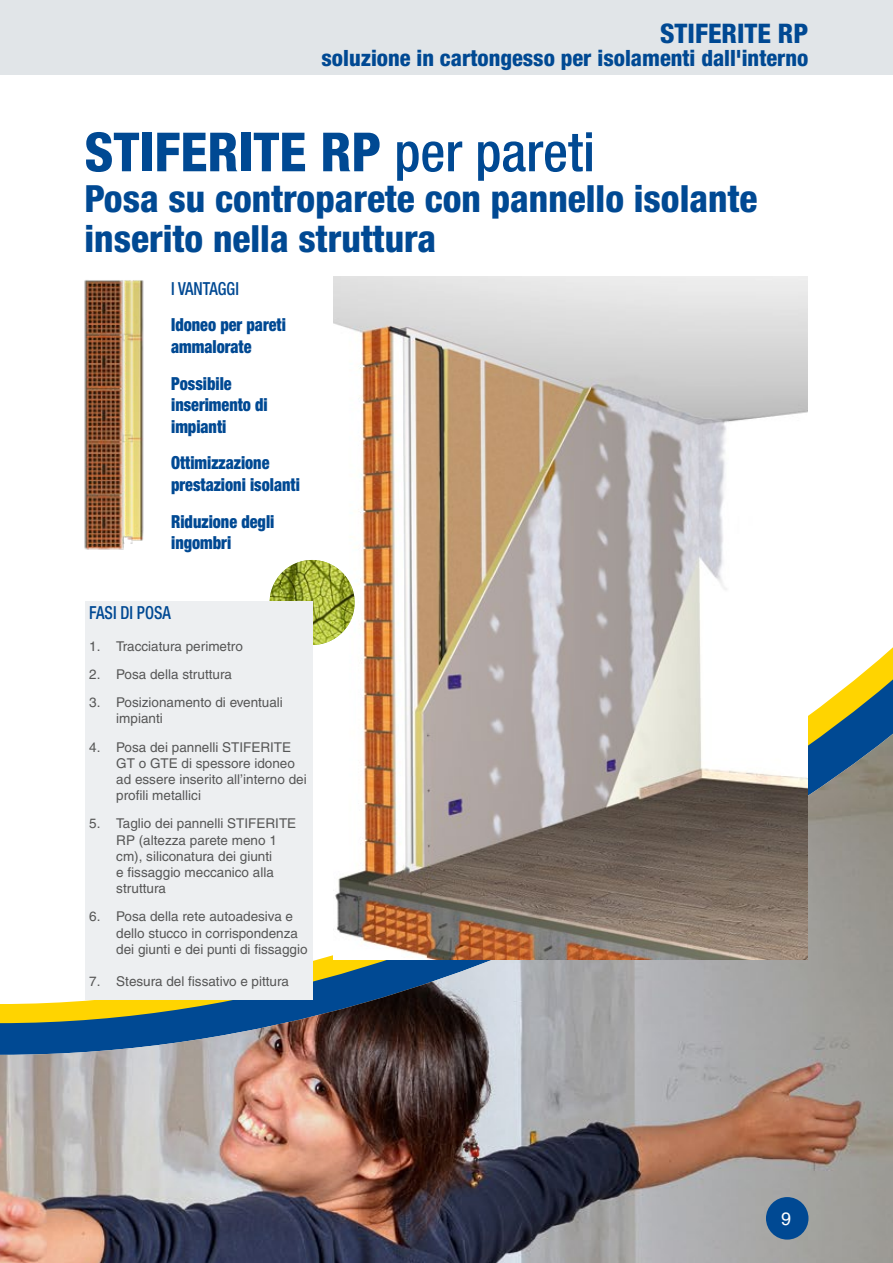
<style>
.page{position:relative;width:893px;height:1263px;background:#fff}
.page>*{position:absolute;margin:0;border:0;box-sizing:border-box;transform-origin:0 0}
.t1{font:800 condensed 54px "Helvetica Neue";color:#004993}
.t2{font:800 condensed 37.5px/40.5px "Helvetica Neue";color:#004993}
.t3{font:800 condensed 27px "Helvetica Neue";color:#004993}
.t4{font:800 condensed 22.5px "Helvetica Neue";color:#004993}
.t5{font:900 condensed 18px/21.6px "Helvetica Neue";color:#004993;scale:.9 1}
.t6{font:500 condensed 18px "Helvetica Neue";color:#004993;scale:.9 1}
.t7{font:18px "Helvetica";color:#fff}
.t8{font:13.5px/16.2px "Helvetica";color:#565656}
.s1{font-weight:500}
</style>
<div class="page">
<svg style="left:312px;top:668px;width:581px;height:55px"></svg>
<img style="left:0;top:723px;width:893px;height:540px">
<div style="left:0;top:0;width:893px;height:74px;background:#e1e5e8"></div>
<div style="left:766px;top:1197px;width:42px;height:42px;background:#004993;border-radius:50%"></div>
<img style="left:84px;top:280px;width:60px;height:270px">
<img style="left:334px;top:276px;width:474px;height:683px">
<img style="left:270px;top:560px;width:85px;height:85px;border-radius:43px">
<div style="left:85px;top:601px;width:227px;height:398px;background:#edeff1"></div>
<h3 class="t3" style="left:660px;top:17px;width:150px">STIFERITE RP</h3>
<h3 class="t4" style="left:321px;top:44px;width:488px">soluzione in cartongesso per isolamenti dall'interno</h3>
<h1 class="t1" style="left:84px;top:119px;width:512px">STIFERITE RP <span class="s1">per pareti</span></h1>
<h2 class="t2" style="left:84px;top:178px;width:675px">Posa su controparete con pannello isolante inserito nella struttura</h2>
<h3 class="t6" style="left:171px;top:278px;width:77px">I VANTAGGI</h3>
<h3 class="t5" style="left:171px;top:314px;width:129px">Idoneo per pareti ammalorate</h3>
<h3 class="t5" style="left:171px;top:372px;width:109px">Possibile inserimento di impianti</h3>
<h3 class="t5" style="left:171px;top:452px;width:144px">Ottimizzazione prestazioni isolanti</h3>
<h3 class="t5" style="left:171px;top:510px;width:116px">Riduzione degli ingombri</h3>
<h3 class="t6" style="left:89px;top:602px;width:92px">FASI DI POSA</h3>
<p class="t8" style="left:89px;top:638px;width:155px">1. Tracciatura perimetro</p>
<p class="t8" style="left:89px;top:666px;width:144px">2. Posa della struttura</p>
<p class="t8" style="left:116px;top:694px;width:168px;text-indent:-27px">3. Posizionamento di eventuali impianti</p>
<p class="t8" style="left:116px;top:739px;width:192px;text-indent:-27px">4. Posa dei pannelli STIFERITE<br>GT o GTE di spessore idoneo ad essere inserito all’interno dei profili metallici</p>
<p class="t8" style="left:116px;top:815px;width:181px;text-indent:-27px">5. Taglio dei pannelli STIFERITE<br>RP (altezza parete meno 1 cm), siliconatura dei giunti<br>e fissaggio meccanico alla struttura</p>
<p class="t8" style="left:116px;top:908px;width:193px;text-indent:-27px">6. Posa della rete autoadesiva e dello stucco in corrispondenza dei giunti e dei punti di fissaggio</p>
<p class="t8" style="left:89px;top:973px;width:201px">7. Stesura del fissativo e pittura</p>
<h3 class="t7" style="left:781px;top:1208px;width:12px">9</h3>
</div>
